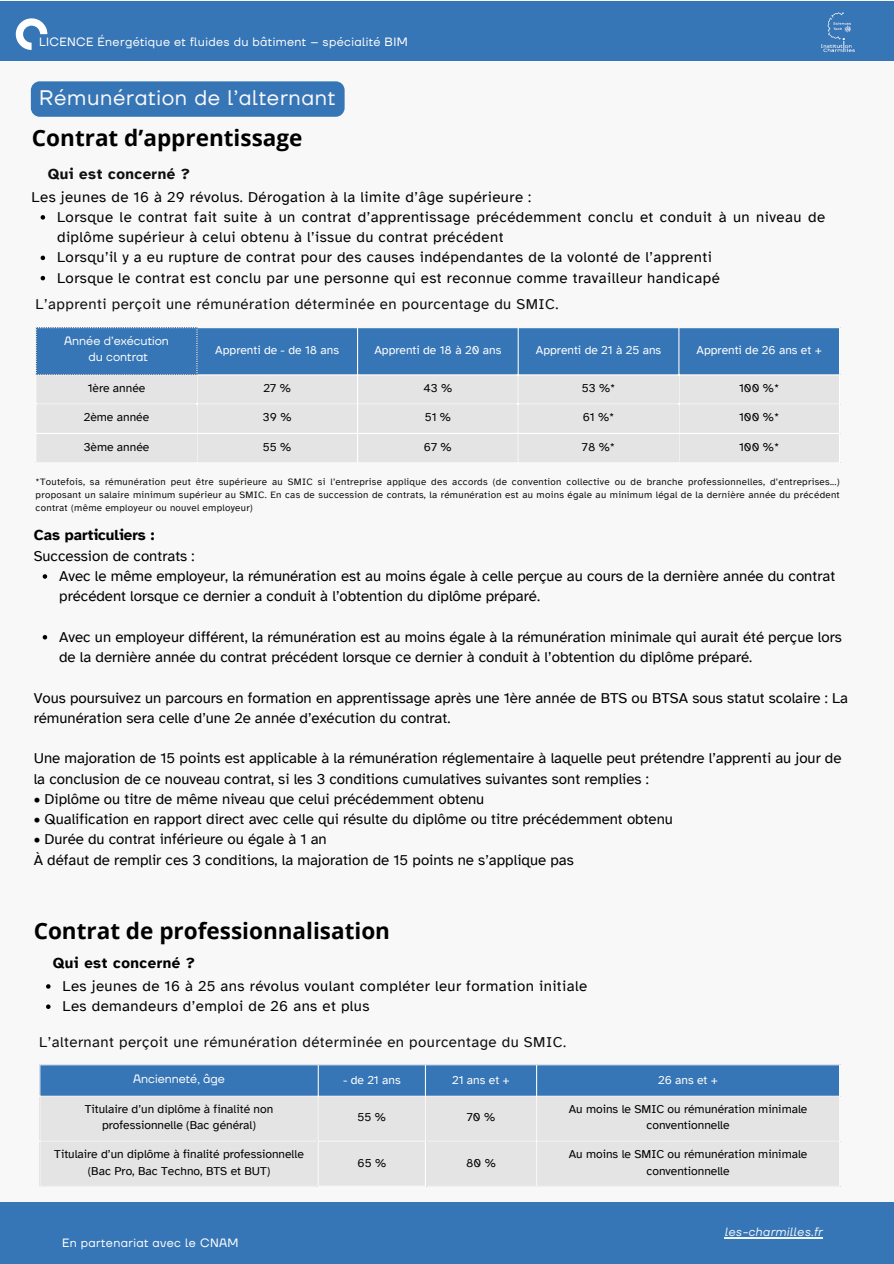
<style>
.page{position:relative;width:894px;height:1264px;background:#fff}
.page>*{position:absolute;margin:0;border:0;box-sizing:border-box;transform-origin:0 0}
.t1{font:700 22.5px "Open Sans";color:#000}
.t2{font:21px "TT Firs Neue";letter-spacing:.03em;color:#f8f8f8}
.t3{font:15px/20.2px "Atkinson Hyperlegible";color:#000}
.t4{font:15px/20.2px "Atkinson Hyperlegible";letter-spacing:.03em;color:#000}
.t5{font:15px "Atkinson Hyperlegible";letter-spacing:.03em;color:#100f0d}
.t6{font:700 15px "Atkinson Hyperlegible";color:#000}
.t7{font:700 15px "Atkinson Hyperlegible";letter-spacing:.03em;color:#100f0d}
.t8{font:700 15px "Atkinson Hyperlegible";letter-spacing:.03em;color:#000}
.t9{font:12px/16px "Atkinson Hyperlegible";color:#000;text-align:center}
.t10{font:12px "Atkinson Hyperlegible";color:#fff}
.t11{font:12px "TT Firs Neue";letter-spacing:.03em;color:#fff}
.t12{font:12px/16px "TT Firs Neue";color:#fff;text-align:center}
.t13{font:italic 12px "TT Firs Neue";letter-spacing:.03em;color:#f1f6f9}
.t14{font:9.75px/13px "Atkinson Hyperlegible";letter-spacing:.03em;color:#100f0d;text-align:justify}
</style>
<div class="page">
<div style="left:0;top:0;width:893px;height:1263px;background:#f8f8f8"></div>
<div style="left:37px;top:375px;width:801px;height:87px;background:#e4e4e4"></div>
<hr style="left:36px;top:375px;width:1px;height:87px;background:#fff">
<hr style="left:196px;top:375px;width:1px;height:87px;background:#fff">
<hr style="left:357px;top:328px;width:1px;height:134px;background:#fff">
<hr style="left:517px;top:328px;width:1px;height:134px;background:#fff">
<hr style="left:678px;top:328px;width:1px;height:134px;background:#fff">
<hr style="left:838px;top:328px;width:1px;height:134px;background:#fff">
<hr style="left:36px;top:403px;width:803px;height:2px;background:#fff">
<hr style="left:36px;top:433px;width:803px;height:1px;background:#fff">
<hr style="left:36px;top:462px;width:803px;height:1px;background:#fff">
<svg style="left:36px;top:327px;width:803px;height:48px;background:#3e7ab8"></svg>
<div style="left:31px;top:81px;width:313px;height:36px;background:#3675b6"></div>
<div style="left:40px;top:1065px;width:798px;height:30px;background:#3675b6"></div>
<div style="left:40px;top:1096px;width:798px;height:89px;background:#e4e4e4"></div>
<hr style="left:317px;top:1065px;width:2px;height:75px;background:#f8f8f8">
<hr style="left:425px;top:1065px;width:1px;height:75px;background:#f8f8f8">
<hr style="left:536px;top:1065px;width:1px;height:120px;background:#f8f8f8">
<hr style="left:39px;top:1140px;width:278px;height:1px;background:#f8f8f8">
<hr style="left:426px;top:1140px;width:413px;height:1px;background:#f8f8f8">
<hr style="left:317px;top:1141px;width:2px;height:44px;background:#fff">
<hr style="left:425px;top:1141px;width:1px;height:44px;background:#fff">
<hr style="left:317px;top:1140px;width:109px;height:1px;background:#fff">
<hr style="left:317px;top:1185px;width:109px;height:1px;background:#fff">
<div style="left:0;top:1202px;width:893px;height:61px;background:#3675b6"></div>
<hr style="left:724px;top:1237px;width:98px;height:1px;background:#f1f6f9">
<div style="left:0;top:1px;width:893px;height:59px;background:#3675b6"></div>
<svg style="left:16px;top:18px;width:31px;height:32px"></svg>
<img style="left:821px;top:12px;width:34px;height:41px">
<svg style="left:41px;top:215px;width:4px;height:4px"></svg>
<svg style="left:41px;top:255px;width:4px;height:5px"></svg>
<svg style="left:41px;top:276px;width:4px;height:4px"></svg>
<svg style="left:43px;top:574px;width:4px;height:4px"></svg>
<svg style="left:43px;top:635px;width:4px;height:4px"></svg>
<svg style="left:46px;top:984px;width:5px;height:4px"></svg>
<svg style="left:46px;top:1004px;width:5px;height:4px"></svg>
<p class="t11" style="left:39px;top:33px;width:370px">LICENCE Énergétique et fluides du bâtiment – spécialité BIM</p>
<h2 class="t2" style="left:39px;top:83px;width:298px">Rémunération de l’alternant</h2>
<h1 class="t1" style="left:32px;top:122px;width:272px">Contrat d’apprentissage</h1>
<p class="t7" style="left:48px;top:165px;width:144px">Qui est concerné ?</p>
<p class="t4" style="left:57px;top:187px;width:769px;text-indent:-25px">Les jeunes de 16 à 29 révolus. Dérogation à la limite d’âge supérieure :<br>Lorsque le contrat fait suite à un contrat d’apprentissage précédemment conclu et conduit à un niveau de diplôme supérieur à celui obtenu à l’issue du contrat précédent<br>Lorsqu’il y a eu rupture de contrat pour des causes indépendantes de la volonté de l’apprenti<br>Lorsque le contrat est conclu par une personne qui est reconnue comme travailleur handicapé</p>
<p class="t5" style="left:36px;top:296px;width:524px">L’apprenti perçoit une rémunération déterminée en pourcentage du SMIC.</p>
<p class="t12" style="left:64px;top:332px;width:106px">Année d’exécution du contrat</p>
<p class="t10" style="left:215px;top:343px;width:125px">Apprenti de - de 18 ans</p>
<p class="t10" style="left:374px;top:343px;width:128px">Apprenti de 18 à 20 ans</p>
<p class="t10" style="left:535px;top:343px;width:127px">Apprenti de 21 à 25 ans</p>
<p class="t10" style="left:696px;top:343px;width:127px">Apprenti de 26 ans et +</p>
<p class="t9" style="left:88px;top:380px;width:59px">1ère année</p>
<p class="t9" style="left:263px;top:380px;width:29px">27 %</p>
<p class="t9" style="left:423px;top:380px;width:30px">43 %</p>
<p class="t9" style="left:581px;top:380px;width:35px">53 %*</p>
<p class="t9" style="left:739px;top:380px;width:42px">100 %*</p>
<p class="t9" style="left:84px;top:409px;width:67px">2ème année</p>
<p class="t9" style="left:263px;top:409px;width:30px">39 %</p>
<p class="t9" style="left:424px;top:409px;width:28px">51 %</p>
<p class="t9" style="left:582px;top:409px;width:33px">61 %*</p>
<p class="t9" style="left:739px;top:409px;width:42px">100 %*</p>
<p class="t9" style="left:84px;top:439px;width:67px">3ème année</p>
<p class="t9" style="left:263px;top:439px;width:30px">55 %</p>
<p class="t9" style="left:424px;top:439px;width:29px">67 %</p>
<p class="t9" style="left:581px;top:439px;width:35px">78 %*</p>
<p class="t9" style="left:739px;top:439px;width:42px">100 %*</p>
<p class="t14" style="left:36px;top:475px;width:805px">*Toutefois, sa rémunération peut être supérieure au SMIC si l’entreprise applique des accords (de convention collective ou de branche professionnelles, d’entreprises...) proposant un salaire minimum supérieur au SMIC. En cas de succession de contrats, la rémunération est au moins égale au minimum légal de la dernière année du précédent contrat (même employeur ou nouvel employeur)</p>
<p class="t6" style="left:34px;top:526px;width:122px">Cas particuliers :</p>
<p class="t3" style="left:59px;top:546px;width:777px;text-indent:-25px">Succession de contrats :<br>Avec le même employeur, la rémunération est au moins égale à celle perçue au cours de la dernière année du contrat précédent lorsque ce dernier a conduit à l’obtention du diplôme préparé.</p>
<p class="t3" style="left:59px;top:627px;width:784px">Avec un employeur différent, la rémunération est au moins égale à la rémunération minimale qui aurait été perçue lors de la dernière année du contrat précédent lorsque ce dernier à conduit à l’obtention du diplôme préparé.</p>
<p class="t3" style="left:34px;top:687px;width:815px">Vous poursuivez un parcours en formation en apprentissage après une 1ère année de BTS ou BTSA sous statut scolaire : La rémunération sera celle d’une 2e année d’exécution du contrat.</p>
<p class="t3" style="left:34px;top:748px;width:809px">Une majoration de 15 points est applicable à la rémunération réglementaire à laquelle peut prétendre l’apprenti au jour de la conclusion de ce nouveau contrat, si les 3 conditions cumulatives suivantes sont remplies :</p>
<p class="t3" style="left:34px;top:789px;width:452px">• Diplôme ou titre de même niveau que celui précédemment obtenu</p>
<p class="t3" style="left:34px;top:809px;width:640px">• Qualification en rapport direct avec celle qui résulte du diplôme ou titre précédemment obtenu</p>
<p class="t3" style="left:34px;top:829px;width:541px">• Durée du contrat inférieure ou égale à 1 an<br>À défaut de remplir ces 3 conditions, la majoration de 15 points ne s’applique pas</p>
<h1 class="t1" style="left:34px;top:914px;width:358px">Contrat de professionnalisation</h1>
<p class="t8" style="left:53px;top:953px;width:144px">Qui est concerné ?</p>
<p class="t4" style="left:62px;top:976px;width:526px">Les jeunes de 16 à 25 ans révolus voulant compléter leur formation initiale<br>Les demandeurs d’emploi de 26 ans et plus</p>
<p class="t5" style="left:39px;top:1033px;width:528px">L’alternant perçoit une rémunération déterminée en pourcentage du SMIC.</p>
<p class="t12" style="left:133px;top:1070px;width:93px">Ancienneté, âge</p>
<p class="t10" style="left:343px;top:1073px;width:59px">- de 21 ans</p>
<p class="t10" style="left:452px;top:1073px;width:59px">21 ans et +</p>
<p class="t10" style="left:658px;top:1073px;width:61px">26 ans et +</p>
<p class="t9" style="left:85px;top:1101px;width:190px">Titulaire d’un diplôme à finalité non professionnelle (Bac général)</p>
<p class="t9" style="left:357px;top:1109px;width:30px">55 %</p>
<p class="t9" style="left:466px;top:1109px;width:30px">70 %</p>
<p class="t9" style="left:568px;top:1101px;width:240px">Au moins le SMIC ou rémunération minimale conventionnelle</p>
<p class="t9" style="left:54px;top:1146px;width:251px">Titulaire d’un diplôme à finalité professionnelle (Bac Pro, Bac Techno, BTS et BUT)</p>
<p class="t9" style="left:357px;top:1154px;width:30px">65 %</p>
<p class="t9" style="left:466px;top:1154px;width:31px">80 %</p>
<p class="t9" style="left:568px;top:1146px;width:240px">Au moins le SMIC ou rémunération minimale conventionnelle</p>
<p class="t11" style="left:62px;top:1234px;width:178px">En partenariat avec le CNAM</p>
<p class="t13" style="left:724px;top:1223px;width:99px">les-charmilles.fr</p>
</div>
